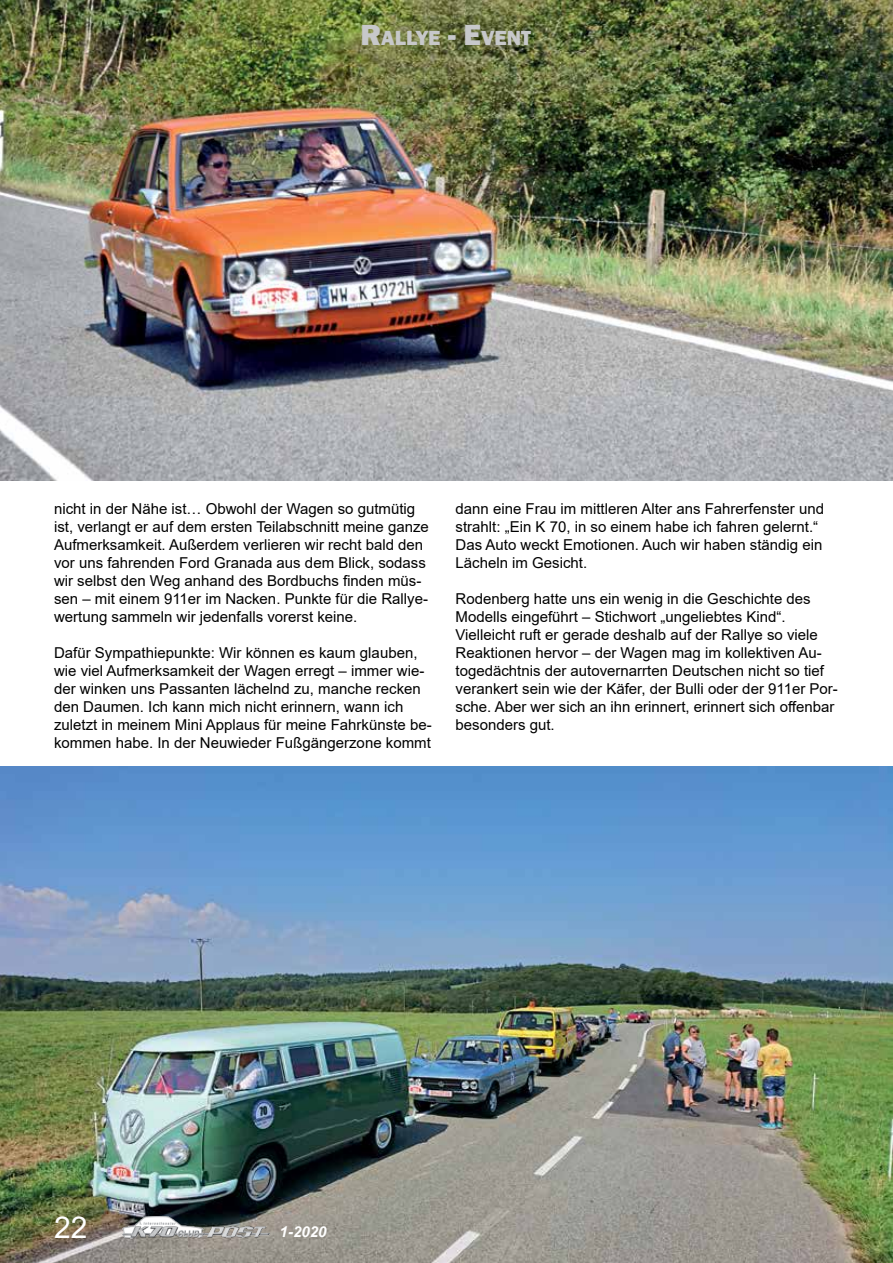
<style>
.page{position:relative;width:893px;height:1263px;background:#fff}
.page>*{position:absolute;margin:0;border:0;box-sizing:border-box;transform-origin:0 0}
.t1{font:30px "Arial";color:#fff}
.t2{font:800 21px "Franklin Gothic";color:#c7c8ca}
.t3{font:15px/18px "Arial";color:#000}
.t4{font:italic 700 15px "Arial";color:#fff}
.s1{font-size:30px}
</style>
<div class="page">
<img style="left:0;top:0;width:893px;height:480px">
<img style="left:0;top:766px;width:893px;height:497px">
<img style="left:123px;top:1216px;width:146px;height:22px">
<h2 class="t2" style="left:361px;top:24px;width:172px"><span class="s1">R</span>ALLYE <span class="s1">- E</span>VENT</h2>
<p class="t3" style="left:54px;top:500px;width:376px">nicht in der Nähe ist… Obwohl der Wagen so gutmütig ist, verlangt er auf dem ersten Teilabschnitt meine ganze Aufmerksamkeit. Außerdem verlieren wir recht bald den vor uns fahrenden Ford Granada aus dem Blick, sodass wir selbst den Weg anhand des Bordbuchs finden müs&shy;sen – mit einem 911er im Nacken. Punkte für die Rallye&shy;wertung sammeln wir jedenfalls vorerst keine.</p>
<p class="t3" style="left:54px;top:644px;width:379px">Dafür Sympathiepunkte: Wir können es kaum glauben, wie viel Aufmerksamkeit der Wagen erregt – immer wie&shy;der winken uns Passanten lächelnd zu, manche recken den Daumen. Ich kann mich nicht erinnern, wann ich zuletzt in meinem Mini Applaus für meine Fahrkünste be&shy;kommen habe. In der Neuwieder Fußgängerzone kommt</p>
<p class="t3" style="left:455px;top:500px;width:370px">dann eine Frau im mittleren Alter ans Fahrerfenster und strahlt: „Ein K 70, in so einem habe ich fahren gelernt.“ Das Auto weckt Emotionen. Auch wir haben ständig ein Lächeln im Gesicht.</p>
<p class="t3" style="left:455px;top:590px;width:384px">Rodenberg hatte uns ein wenig in die Geschichte des Modells eingeführt – Stichwort „ungeliebtes Kind“.<br>Vielleicht ruft er gerade deshalb auf der Rallye so viele Reaktionen hervor – der Wagen mag im kollektiven Au&shy;togedächtnis der autovernarrten Deutschen nicht so tief verankert sein wie der Käfer, der Bulli oder der 911er Por&shy;sche. Aber wer sich an ihn erinnert, erinnert sich offenbar besonders gut.</p>
<h1 class="t1" style="left:54px;top:1207px;width:35px">22</h1>
<p class="t4" style="left:280px;top:1222px;width:48px">1-2020</p>
</div>
